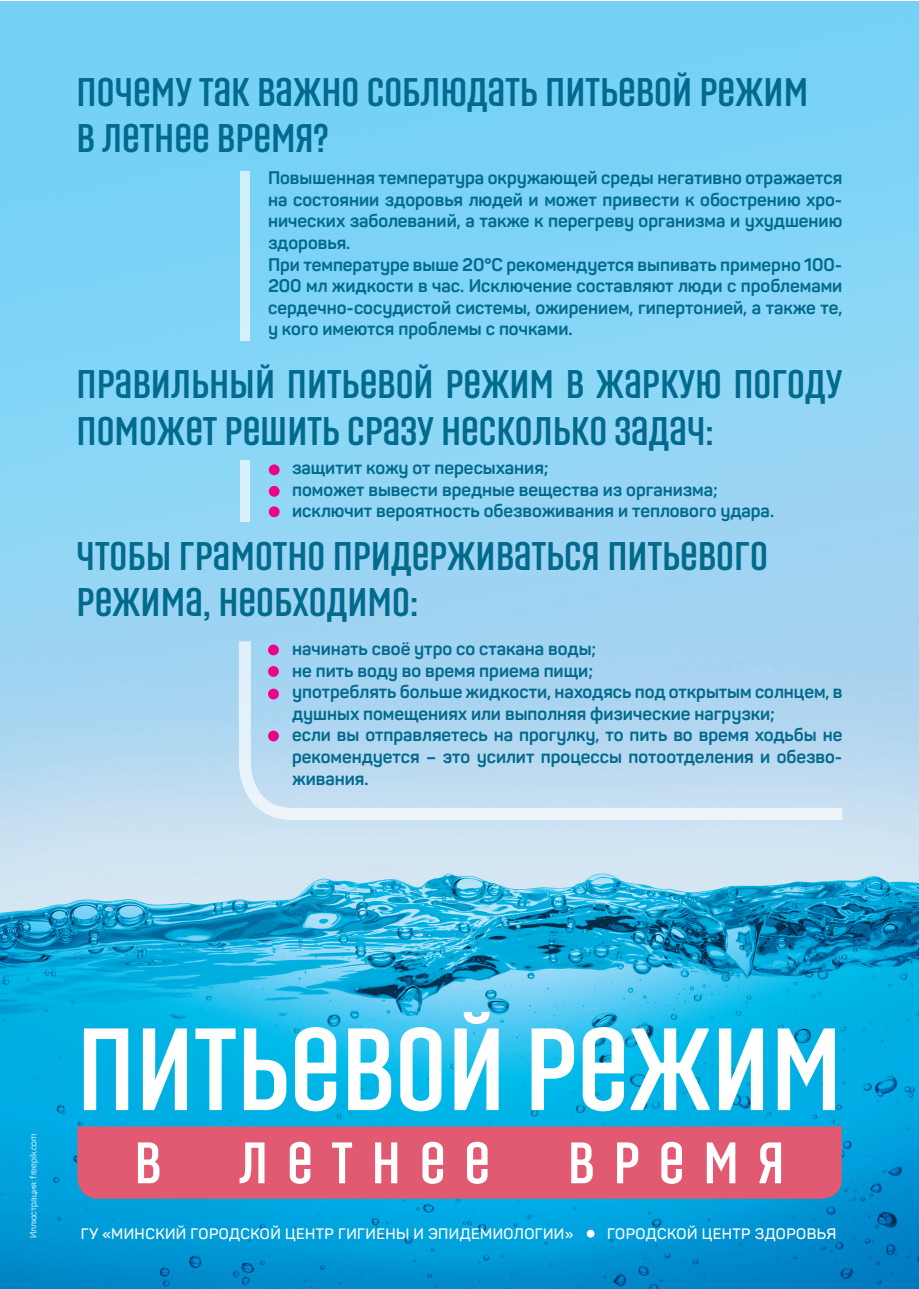
<style>
.page{position:relative;width:919px;height:1289px;background:#fff}
.page>*{position:absolute;margin:0;border:0;box-sizing:border-box;transform-origin:0 0}
.t1{font:114px "Laqonic 4 F Unicase";color:#fff}
.t2{font:57px "Laqonic 4 F Unicase";letter-spacing:.33em;color:#fff}
.t3{font:39px/46.8px "Laqonic 4 F Unicase";color:#016a8d}
.t4{font:700 18px/21.6px "Panton";color:#016a8d;text-align:justify}
.Обычный{font:600 15px "Panton";letter-spacing:.03em;color:#fff}
.t5{font:9px "Panton";color:#fff}
</style>
<div class="page">
<img style="left:0;top:1px;width:918px;height:1287px">
<div style="left:586px;top:1229px;width:8px;height:8px;background:#fff;border-radius:50%"></div>
<div style="left:240px;top:171px;width:10px;height:169px;background:#d3f0fc"></div>
<div style="left:240px;top:460px;width:10px;height:62px;background:#daf1fc"></div>
<div style="left:269px;top:464px;width:10px;height:11px;background:#ed028c;border-radius:50%"></div>
<div style="left:269px;top:486px;width:10px;height:11px;background:#ed028c;border-radius:50%"></div>
<div style="left:269px;top:506px;width:10px;height:11px;background:#ed028c;border-radius:50%"></div>
<div style="left:77px;top:1126px;width:764px;height:72px;background:#e25972"></div>
<svg style="left:237px;top:639px;width:606px;height:182px;background:#b6d8f1"></svg>
<p class="t3" style="left:77px;top:68px;width:733px">Почему так важно соблюдать питьевой режим</p>
<p class="t3" style="left:77px;top:115px;width:253px">в летнее время?</p>
<p class="t4" style="left:268px;top:167px;width:576px">Повышенная температура окружающей среды негативно отражается на состоянии здоровья людей и может привести к обострению хро&shy;нических заболеваний, а также к перегреву организма и ухудшению здоровья.</p>
<p class="t4" style="left:268px;top:253px;width:576px">При температуре выше 20°С рекомендуется выпивать примерно 100- 200 мл жидкости в час. Исключение составляют люди с проблемами сердечно-сосудистой системы, ожирением, гипертонией, а также те, у кого имеются проблемы с почками.</p>
<p class="t3" style="left:77px;top:360px;width:767px">Правильный питьевой режим в жаркую погоду поможет решить сразу несколько задач:</p>
<p class="t4" style="left:292px;top:457px;width:258px">защитит кожу от пересыхания;</p>
<p class="t4" style="left:292px;top:478px;width:427px">поможет вывести вредные вещества из организма;</p>
<p class="t4" style="left:292px;top:500px;width:483px">исключит вероятность обезвоживания и теплового удара.</p>
<p class="t3" style="left:77px;top:532px;width:692px">Чтобы грамотно придерживаться питьевого</p>
<p class="t3" style="left:77px;top:579px;width:343px">режима, необходимо:</p>
<p class="t4" style="left:292px;top:637px;width:305px">начинать своё утро со стакана воды;</p>
<p class="t4" style="left:292px;top:659px;width:302px">не пить воду во время приема пищи;</p>
<p class="t4" style="left:292px;top:681px;width:551px">употреблять больше жидкости, находясь под открытым солнцем, в душных помещениях или выполняя физические нагрузки;</p>
<p class="t4" style="left:292px;top:724px;width:551px">если вы отправляетесь на прогулку, то пить во время ходьбы не рекомендуется – это усилит процессы потоотделения и обезво&shy;живания.</p>
<p class="t5" style="left:28px;top:1238px;width:106px;rotate:-90deg">Иллюстрация: freepik.com</p>
<p class="t1" style="left:77px;top:1008px;width:767px">Питьевой режим</p>
<p class="t2" style="left:134px;top:1132px;width:28px">в</p>
<p class="t2" style="left:239px;top:1132px;width:252px">летнее</p>
<p class="t2" style="left:567px;top:1132px;width:218px">время</p>
<p class="Обычный" style="left:81px;top:1224px;width:494px">ГУ «МИНСКИЙ ГОРОДСКОЙ ЦЕНТР ГИГИЕНЫ И ЭПИДЕМИОЛОГИИ»</p>
<p class="Обычный" style="left:607px;top:1224px;width:230px">ГОРОДСКОЙ ЦЕНТР ЗДОРОВЬЯ</p>
</div>
